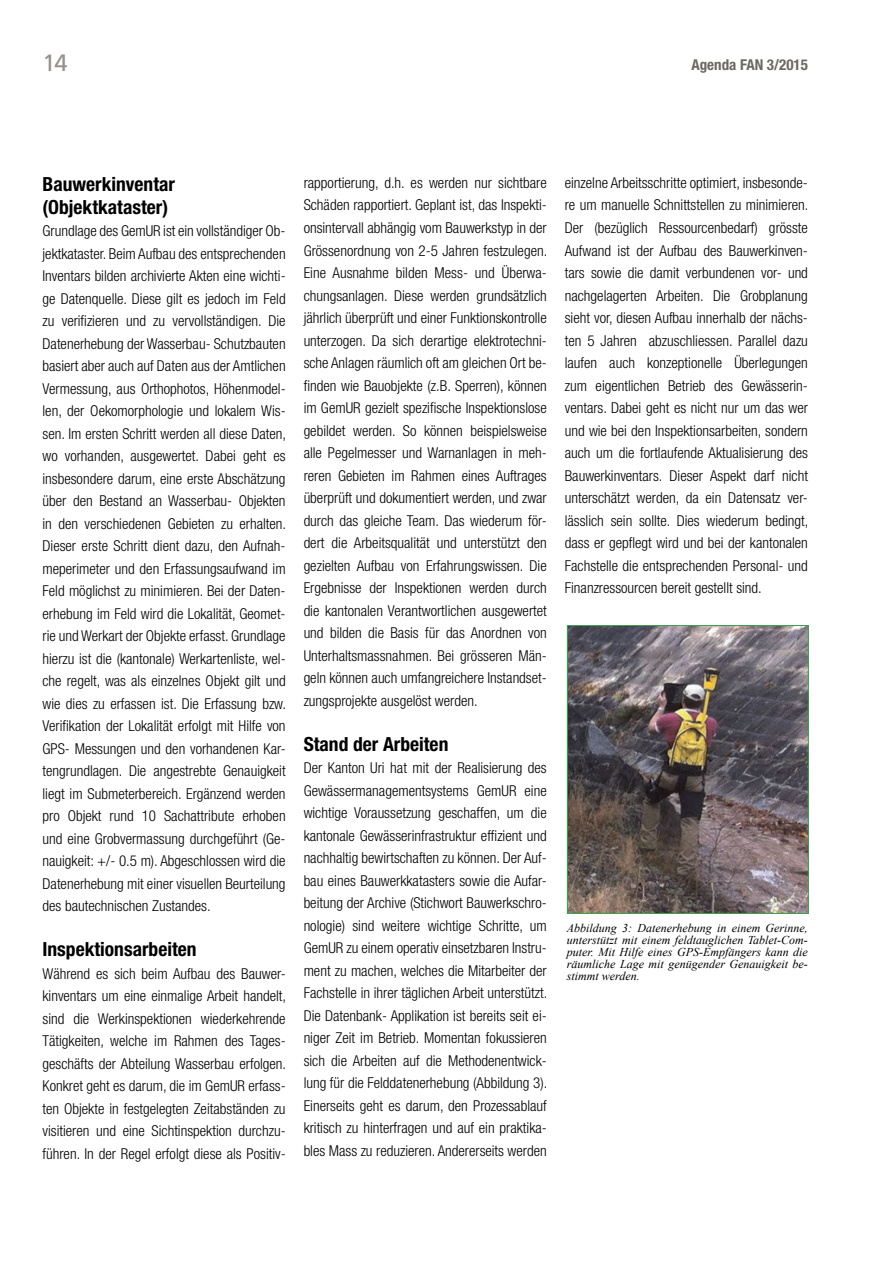
<style>
.page{position:relative;width:893px;height:1263px;background:#fff}
.page>*{position:absolute;margin:0;border:0;box-sizing:border-box;transform-origin:0 0}
.t1{font:23.7px "Frutiger";color:#949290}
.t2{font:700 condensed 19.5px/22.5px "Helvetica Neue";color:#000}
.t3{font:300 condensed 15px/22.5px "Helvetica Neue";color:#000;text-align:justify}
.t4{font:700 condensed 15px "Helvetica Neue";color:#6a6864}
.t5{font:italic 12px/12px "Times New Roman";color:#000;text-align:justify}
</style>
<div class="page">
<img style="left:569px;top:627px;width:238px;height:285px">
<div style="left:567px;top:625px;width:242px;height:289px;border:1px solid #3fa04d"></div>
<h1 class="t1" style="left:43px;top:49px;width:27px">14</h1>
<p class="t4" style="left:691px;top:56px;width:118px">Agenda FAN 3/2015</p>
<h2 class="t2" style="left:43px;top:173px;width:134px">Bauwerkinventar (Objektkataster)</h2>
<p class="t3" style="left:43px;top:219px;width:245px">Grundlage des GemUR ist ein vollständiger Ob&shy;jektkataster. Beim Aufbau des entsprechenden Inventars bilden archivierte Akten eine wichti&shy;ge Datenquelle. Diese gilt es jedoch im Feld zu verifizieren und zu vervollständigen. Die Datenerhebung der Wasserbau- Schutzbauten basiert aber auch auf Daten aus der Amtlichen Vermessung, aus Orthophotos, Höhenmodel&shy;len, der Oekomorphologie und lokalem Wis&shy;sen. Im ersten Schritt werden all diese Daten, wo vorhanden, ausgewertet. Dabei geht es insbesondere darum, eine erste Abschätzung über den Bestand an Wasserbau- Objekten in den verschiedenen Gebieten zu erhalten.<br>Dieser erste Schritt dient dazu, den Aufnah&shy;meperimeter und den Erfassungsaufwand im Feld möglichst zu minimieren. Bei der Daten&shy;erhebung im Feld wird die Lokalität, Geomet&shy;rie und Werkart der Objekte erfasst. Grundlage hierzu ist die (kantonale) Werkartenliste, wel&shy;che regelt, was als einzelnes Objekt gilt und wie dies zu erfassen ist. Die Erfassung bzw.<br>Verifikation der Lokalität erfolgt mit Hilfe von GPS- Messungen und den vorhandenen Kar&shy;tengrundlagen. Die angestrebte Genauigkeit liegt im Submeterbereich. Ergänzend werden pro Objekt rund 10 Sachattribute erhoben und eine Grobvermassung durchgeführt (Ge&shy;nauigkeit: +/- 0.5 m). Abgeschlossen wird die Datenerhebung mit einer visuellen Beurteilung des bautechnischen Zustandes.</p>
<h2 class="t2" style="left:43px;top:938px;width:156px">Inspektionsarbeiten</h2>
<p class="t3" style="left:43px;top:962px;width:245px">Während es sich beim Aufbau des Bauwer&shy;kinventars um eine einmalige Arbeit handelt, sind die Werkinspektionen wiederkehrende Tätigkeiten, welche im Rahmen des Tages&shy;geschäfts der Abteilung Wasserbau erfolgen.<br>Konkret geht es darum, die im GemUR erfass&shy;ten Objekte in festgelegten Zeitabständen zu visitieren und eine Sichtinspektion durchzu&shy;führen. In der Regel erfolgt diese als Positiv-</p>
<p class="t3" style="left:304px;top:171px;width:245px">rapportierung, d.h. es werden nur sichtbare Schäden rapportiert. Geplant ist, das Inspekti&shy;onsintervall abhängig vom Bauwerkstyp in der Grössenordnung von 2-5 Jahren festzulegen.<br>Eine Ausnahme bilden Mess- und Überwa&shy;chungsanlagen. Diese werden grundsätzlich jährlich überprüft und einer Funktionskontrolle unterzogen. Da sich derartige elektrotechni&shy;sche Anlagen räumlich oft am gleichen Ort be&shy;finden wie Bauobjekte (z.B. Sperren), können im GemUR gezielt spezifische Inspektionslose gebildet werden. So können beispielsweise alle Pegelmesser und Warnanlagen in meh&shy;reren Gebieten im Rahmen eines Auftrages überprüft und dokumentiert werden, und zwar durch das gleiche Team. Das wiederum för&shy;dert die Arbeitsqualität und unterstützt den gezielten Aufbau von Erfahrungswissen. Die Ergebnisse der Inspektionen werden durch die kantonalen Verantwortlichen ausgewertet und bilden die Basis für das Anordnen von Unterhaltsmassnahmen. Bei grösseren Män&shy;geln können auch umfangreichere Instandset&shy;zungsprojekte ausgelöst werden.</p>
<h2 class="t2" style="left:304px;top:732px;width:146px">Stand der Arbeiten</h2>
<p class="t3" style="left:304px;top:756px;width:245px">Der Kanton Uri hat mit der Realisierung des Gewässermanagementsystems GemUR eine wichtige Voraussetzung geschaffen, um die kantonale Gewässerinfrastruktur effizient und nachhaltig bewirtschaften zu können. Der Auf&shy;bau eines Bauwerkkatasters sowie die Aufar&shy;beitung der Archive (Stichwort Bauwerkschro&shy;nologie) sind weitere wichtige Schritte, um GemUR zu einem operativ einsetzbaren Instru&shy;ment zu machen, welches die Mitarbeiter der Fachstelle in ihrer täglichen Arbeit unterstützt.<br>Die Datenbank- Applikation ist bereits seit ei&shy;niger Zeit im Betrieb. Momentan fokussieren sich die Arbeiten auf die Methodenentwick&shy;lung für die Felddatenerhebung (Abbildung 3).<br>Einerseits geht es darum, den Prozessablauf kritisch zu hinterfragen und auf ein praktika&shy;bles Mass zu reduzieren. Andererseits werden</p>
<p class="t3" style="left:565px;top:171px;width:245px">einzelne Arbeitsschritte optimiert, insbesonde&shy;re um manuelle Schnittstellen zu minimieren.<br>Der (bezüglich Ressourcenbedarf) grösste Aufwand ist der Aufbau des Bauwerkinven&shy;tars sowie die damit verbundenen vor- und nachgelagerten Arbeiten. Die Grobplanung sieht vor, diesen Aufbau innerhalb der nächs&shy;ten 5 Jahren abzuschliessen. Parallel dazu laufen auch konzeptionelle Überlegungen zum eigentlichen Betrieb des Gewässerin&shy;ventars. Dabei geht es nicht nur um das wer und wie bei den Inspektionsarbeiten, sondern auch um die fortlaufende Aktualisierung des Bauwerkinventars. Dieser Aspekt darf nicht unterschätzt werden, da ein Datensatz ver&shy;lässlich sein sollte. Dies wiederum bedingt, dass er gepflegt wird und bei der kantonalen Fachstelle die entsprechenden Personal- und Finanzressourcen bereit gestellt sind.</p>
<p class="t5" style="left:567px;top:921px;width:242px">Abbildung 3: Datenerhebung in einem Gerinne, unterstützt mit einem feldtauglichen Tablet-Com&shy;puter. Mit Hilfe eines GPS-Empfängers kann die räumliche Lage mit genügender Genauigkeit be&shy;stimmt werden.</p>
</div>
